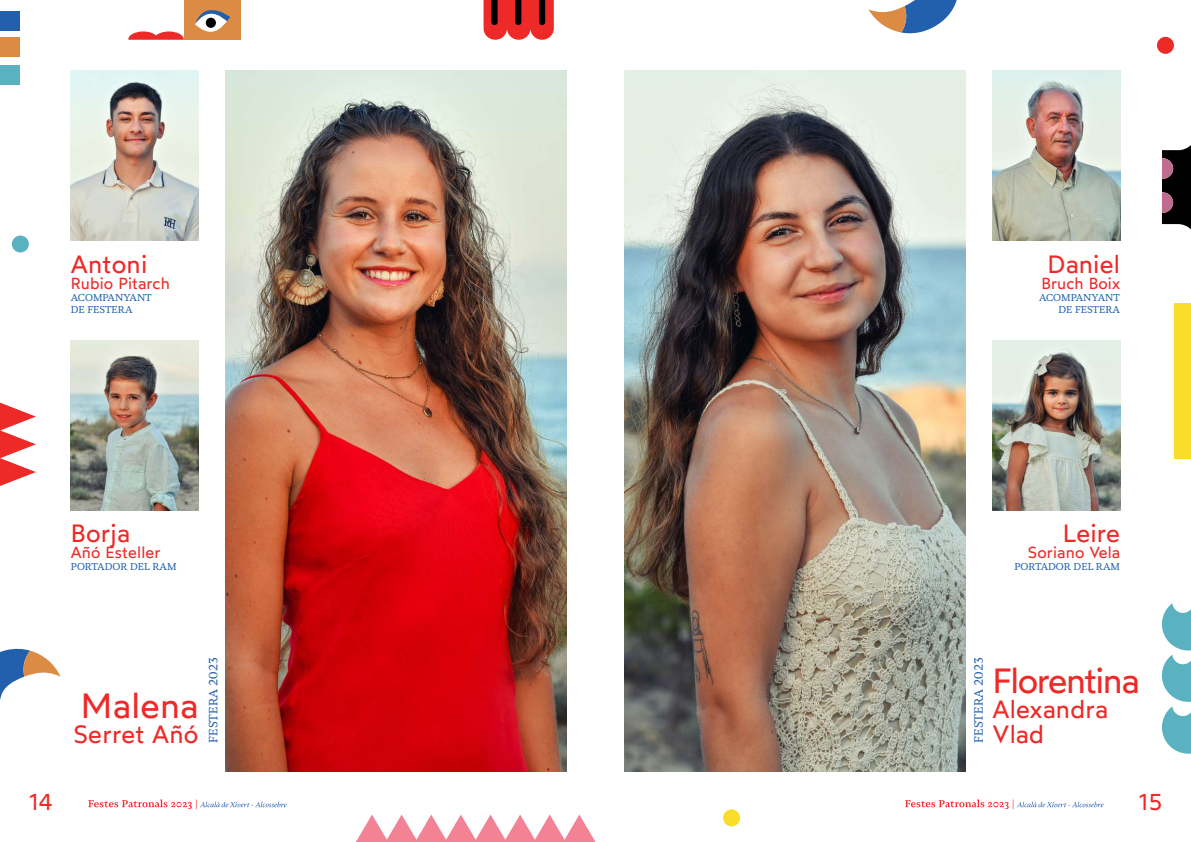
<style>
.page{position:relative;width:1191px;height:842px;background:#fff}
.page>*{position:absolute;margin:0;border:0;box-sizing:border-box;transform-origin:0 0}
.t1{font:35px "Wotfard";letter-spacing:-.04em;color:#ee2a28}
.t2{font:25px "Wotfard";letter-spacing:.01em;color:#ee2a28}
.t3{font:23px "Wotfard";color:#ee2a28}
.t4{font:16px "Wotfard";letter-spacing:.01em;color:#ee2a28}
.t5{font:12px "Novela";color:#225fac}
.t6{font:10px/12px "Novela";color:#225fac}
</style>
<div class="page">
<svg style="left:1161px;top:145px;width:30px;height:85px"></svg>
<svg style="left:0;top:648px;width:61px;height:52px"></svg>
<svg style="left:868px;top:0;width:89px;height:34px"></svg>
<svg style="left:1161px;top:603px;width:30px;height:151px"></svg>
<div style="left:1174px;top:303px;width:17px;height:155px;background:#f9dd28"></div>
<svg style="left:0;top:402px;width:36px;height:84px"></svg>
<svg style="left:356px;top:814px;width:239px;height:27px"></svg>
<svg style="left:483px;top:0;width:71px;height:40px"></svg>
<div style="left:0;top:65px;width:20px;height:20px;background:#5ab2c1"></div>
<div style="left:0;top:37px;width:20px;height:20px;background:#dc8b44"></div>
<div style="left:0;top:11px;width:20px;height:20px;background:#225fac"></div>
<div style="left:184px;top:0;width:56px;height:40px;background:#dc8b44"></div>
<svg style="left:195px;top:10px;width:35px;height:22px"></svg>
<div style="left:206px;top:18px;width:10px;height:10px;background:#000001;border-radius:50%"></div>
<svg style="left:128px;top:31px;width:56px;height:9px"></svg>
<hr style="left:356px;top:841px;width:239px;height:1px;background:#f38394">
<div style="left:723px;top:809px;width:17px;height:17px;background:#f9dd28;border-radius:50%"></div>
<div style="left:1157px;top:37px;width:17px;height:17px;background:#ee2a28;border-radius:50%"></div>
<div style="left:12px;top:236px;width:17px;height:17px;background:#5ab2c1;border-radius:50%"></div>
<img style="left:226px;top:71px;width:340px;height:700px">
<img style="left:625px;top:71px;width:340px;height:700px">
<img style="left:71px;top:71px;width:127px;height:170px">
<img style="left:992px;top:71px;width:128px;height:170px">
<img style="left:992px;top:340px;width:128px;height:170px">
<img style="left:71px;top:340px;width:127px;height:170px">
<svg style="left:88px;top:799px;width:199px;height:10px"></svg>
<svg style="left:905px;top:799px;width:198px;height:10px"></svg>
<h2 class="t2" style="left:71px;top:248px;width:78px">Antoni</h2>
<h3 class="t4" style="left:71px;top:273px;width:100px">Rubio Pitarch</h3>
<p class="t6" style="left:71px;top:291px;width:82px">ACOMPANYANT<br>DE FESTERA</p>
<h2 class="t2" style="left:1047px;top:248px;width:74px">Daniel</h2>
<h3 class="t4" style="left:1041px;top:273px;width:80px">Bruch Boix</h3>
<p class="t6" style="left:1039px;top:291px;width:82px;text-align:right">ACOMPANYANT<br>DE FESTERA</p>
<h2 class="t2" style="left:71px;top:517px;width:61px">Borja</h2>
<h3 class="t4" style="left:71px;top:542px;width:91px">Añó Esteller</h3>
<p class="t6" style="left:71px;top:560px;width:107px">PORTADOR DEL RAM</p>
<h2 class="t2" style="left:1063px;top:517px;width:59px">Leire</h2>
<h3 class="t4" style="left:1027px;top:542px;width:94px">Soriano Vela</h3>
<p class="t6" style="left:1014px;top:560px;width:107px">PORTADOR DEL RAM</p>
<h1 class="t1" style="left:81px;top:683px;width:119px">Malena</h1>
<h2 class="t2" style="left:73px;top:718px;width:127px">Serret Añó</h2>
<p class="t5" style="left:206px;top:743px;width:87px;rotate:-90deg">FESTERA 2023</p>
<p class="t5" style="left:971px;top:743px;width:87px;rotate:-90deg">FESTERA 2023</p>
<h1 class="t1" style="left:992px;top:658px;width:149px">Florentina</h1>
<h2 class="t2" style="left:992px;top:693px;width:117px">Alexandra</h2>
<h2 class="t2" style="left:992px;top:718px;width:53px">Vlad</h2>
<h3 class="t3" style="left:28px;top:787px;width:26px">14</h3>
<h3 class="t3" style="left:1138px;top:787px;width:26px">15</h3>
</div>
